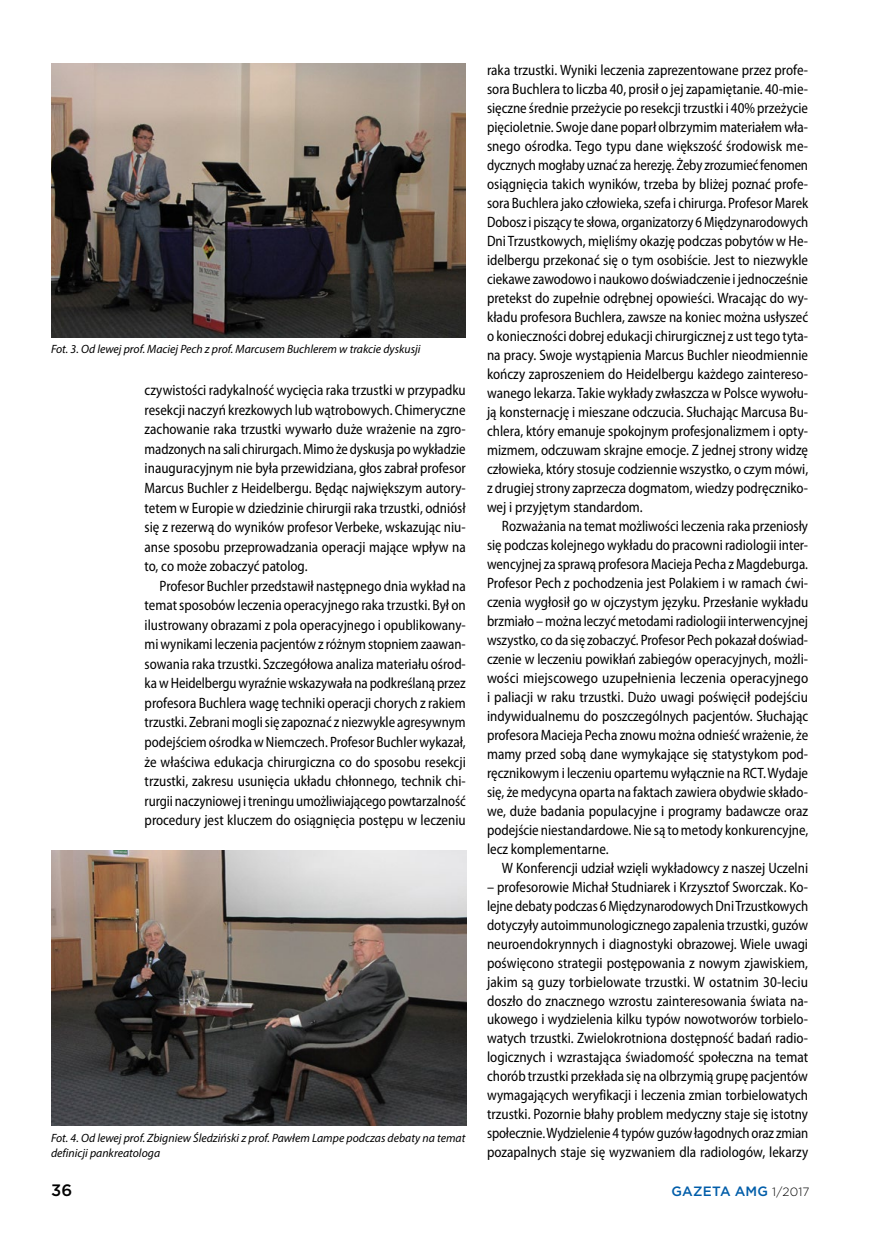
<style>
.page{position:relative;width:872px;height:1234px;background:#fff}
.page>*{position:absolute;margin:0;border:0;box-sizing:border-box;transform-origin:0 0}
.t1{font:500 16.5px "Gotham";color:#000}
.t2{font:semi-condensed 15px/18.9px "Myriad Pro";color:#000;text-align:justify;scale:.95 1}
.t3{font:500 13.5px "Gotham";letter-spacing:.015em;color:#005da9}
.t4{font:italic 12px/15px "Myriad Pro";color:#000}
.s1{font-weight:300;font-size:12px;color:#000}
</style>
<div class="page">
<img style="left:51px;top:64px;width:415px;height:273px">
<img style="left:51px;top:850px;width:416px;height:274px">
<p class="t4" style="left:51px;top:341px;width:371px">Fot. 3. Od lewej prof. Maciej Pech z prof. Marcusem Buchlerem w trakcie dyskusji</p>
<p class="t2" style="left:145px;top:380px;width:339px;line-height:19.5px">czywistości radykalność wycięcia raka trzustki w przypadku resekcji naczyń krezkowych lub wątrobowych. Chimeryczne zachowanie raka trzustki wywarło duże wrażenie na zgro&shy;madzonych na sali chirurgach. Mimo że dyskusja po wykładzie inauguracyjnym nie była przewidziana, głos zabrał profesor Marcus Buchler z Heidelbergu. Będąc największym autory&shy;tetem w Europie w dziedzinie chirurgii raka trzustki, odniósł się z rezerwą do wyników profesor Verbeke, wskazując niu&shy;anse sposobu przeprowadzania operacji mające wpływ na to, co może zobaczyć patolog.</p>
<p class="t2" style="left:145px;top:575px;width:339px;line-height:19.5px;text-indent:15px">Profesor Buchler przedstawił następnego dnia wykład na temat sposobów leczenia operacyjnego raka trzustki. Był on ilustrowany obrazami z pola operacyjnego i opublikowany&shy;mi wynikami leczenia pacjentów z różnym stopniem zaawan&shy;sowania raka trzustki. Szczegółowa analiza materiału ośrod&shy;ka w Heidelbergu wyraźnie wskazywała na podkreślaną przez profesora Buchlera wagę techniki operacji chorych z rakiem trzustki. Zebrani mogli się zapoznać z niezwykle agresywnym podejściem ośrodka w Niemczech. Profesor Buchler wykazał, że właściwa edukacja chirurgiczna co do sposobu resekcji trzustki, zakresu usunięcia układu chłonnego, technik chi&shy;rurgii naczyniowej i treningu umożliwiającego powtarzalność procedury jest kluczem do osiągnięcia postępu w leczeniu</p>
<p class="t4" style="left:51px;top:1130px;width:416px">Fot. 4. Od lewej prof. Zbigniew Śledziński z prof. Pawłem Lampe podczas debaty na temat definicji pankreatologa</p>
<p class="t2" style="left:487px;top:60px;width:340px">raka trzustki. Wyniki leczenia zaprezentowane przez profe&shy;sora Buchlera to liczba 40, prosił o jej zapamiętanie. 40-mie&shy;sięczne średnie przeżycie po resekcji trzustki i 40% przeżycie pięcioletnie. Swoje dane poparł olbrzymim materiałem wła&shy;snego ośrodka. Tego typu dane większość środowisk me&shy;dycznych mogłaby uznać za herezję. Żeby zrozumieć fenomen osiągnięcia takich wyników, trzeba by bliżej poznać profe&shy;sora Buchlera jako człowieka, szefa i chirurga. Profesor Marek Dobosz i piszący te słowa, organizatorzy 6 Międzynarodowych Dni Trzustkowych, mięliśmy okazję podczas pobytów w He&shy;idelbergu przekonać się o tym osobiście. Jest to niezwykle ciekawe zawodowo i naukowo doświadczenie i jednocześnie pretekst do zupełnie odrębnej opowieści. Wracając do wy&shy;kładu profesora Buchlera, zawsze na koniec można usłyszeć o konieczności dobrej edukacji chirurgicznej z ust tego tyta&shy;na pracy. Swoje wystąpienia Marcus Buchler nieodmiennie kończy zaproszeniem do Heidelbergu każdego zaintereso&shy;wanego lekarza. Takie wykłady zwłaszcza w Polsce wywołu&shy;ją konsternację i mieszane odczucia. Słuchając Marcusa Bu&shy;chlera, który emanuje spokojnym profesjonalizmem i opty&shy;mizmem, odczuwam skrajne emocje. Z jednej strony widzę człowieka, który stosuje codziennie wszystko, o czym mówi, z drugiej strony zaprzecza dogmatom, wiedzy podręczniko&shy;wej i przyjętym standardom.</p>
<p class="t2" style="left:487px;top:516px;width:340px;text-indent:15px">Rozważania na temat możliwości leczenia raka przeniosły się podczas kolejnego wykładu do pracowni radiologii inter&shy;wencyjnej za sprawą profesora Macieja Pecha z Magdeburga.<br>Profesor Pech z pochodzenia jest Polakiem i w ramach ćwi&shy;czenia wygłosił go w ojczystym języku. Przesłanie wykładu brzmiało – można leczyć metodami radiologii interwencyjnej wszystko, co da się zobaczyć. Profesor Pech pokazał doświad&shy;czenie w leczeniu powikłań zabiegów operacyjnych, możli&shy;wości miejscowego uzupełnienia leczenia operacyjnego i paliacji w raku trzustki. Dużo uwagi poświęcił podejściu indywidualnemu do poszczególnych pacjentów. Słuchając profesora Macieja Pecha znowu można odnieść wrażenie, że mamy przed sobą dane wymykające się statystykom pod&shy;ręcznikowym i leczeniu opartemu wyłącznie na RCT. Wydaje się, że medycyna oparta na faktach zawiera obydwie składo&shy;we, duże badania populacyjne i programy badawcze oraz podejście niestandardowe. Nie są to metody konkurencyjne, lecz komplementarne.</p>
<p class="t2" style="left:502px;top:857px;width:324px">W Konferencji udział wzięli wykładowcy z naszej Uczelni</p>
<p class="t2" style="left:487px;top:876px;width:340px">– profesorowie Michał Studniarek i Krzysztof Sworczak. Ko&shy;lejne debaty podczas 6 Międzynarodowych Dni Trzustkowych dotyczyły autoimmunologicznego zapalenia trzustki, guzów neuroendokrynnych i diagnostyki obrazowej. Wiele uwagi poświęcono strategii postępowania z nowym zjawiskiem, jakim są guzy torbielowate trzustki. W ostatnim 30-leciu doszło do znacznego wzrostu zainteresowania świata na&shy;ukowego i wydzielenia kilku typów nowotworów torbielo&shy;watych trzustki. Zwielokrotniona dostępność badań radio&shy;logicznych i wzrastająca świadomość społeczna na temat chorób trzustki przekłada się na olbrzymią grupę pacjentów wymagających weryfikacji i leczenia zmian torbielowatych trzustki. Pozornie błahy problem medyczny staje się istotny społecznie. Wydzielenie 4 typów guzów łagodnych oraz zmian pozapalnych staje się wyzwaniem dla radiologów, lekarzy</p>
<p class="t1" style="left:51px;top:1179px;width:23px">36</p>
<p class="t3" style="left:671px;top:1182px;width:139px">GAZETA AMG <span class="s1">1/2017</span></p>
</div>
